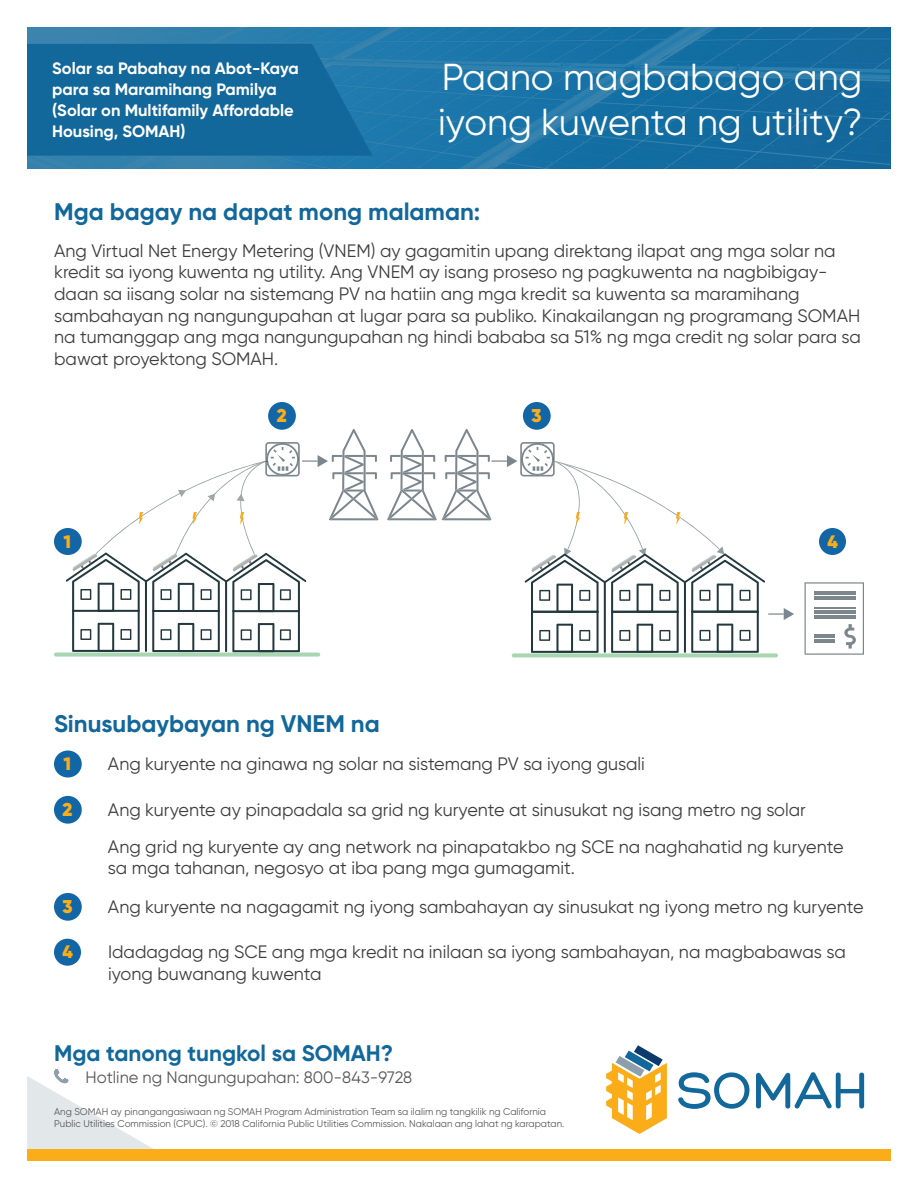
<style>
.page{position:relative;width:918px;height:1188px;background:#fff}
.page>*{position:absolute;margin:0;border:0;box-sizing:border-box;transform-origin:0 0}
.t1{font:37.5px/45px "Gilroy";color:#fff}
.t2{font:700 24px "Gilroy";color:#12679b}
.t3{font:700 22.5px "Gilroy";color:#12679b}
.t4{font:900 18.6px "Gilroy";color:#faad19}
.t5{font:18px/21.6px "Gilroy";color:#3e3e3f}
.t6{font:900 18px "Gilroy";color:#faad19}
.t7{font:700 16.5px/21px "Gilroy";color:#fff}
.t8{font:16.5px "Gilroy";color:#57585a}
.t9{font:9.75px/12px "Gilroy";color:#57585a}
</style>
<div class="page">
<div style="left:54px;top:751px;width:28px;height:27px;background:#1266a6;border-radius:50%"></div>
<div style="left:54px;top:796px;width:28px;height:28px;background:#1266a6;border-radius:50%"></div>
<div style="left:54px;top:893px;width:28px;height:28px;background:#1266a6;border-radius:50%"></div>
<div style="left:54px;top:939px;width:27px;height:27px;background:#1266a6;border-radius:50%"></div>
<div style="left:54px;top:528px;width:28px;height:27px;background:#1266a6;border-radius:50%"></div>
<div style="left:268px;top:402px;width:28px;height:28px;background:#1266a6;border-radius:50%"></div>
<div style="left:523px;top:402px;width:28px;height:28px;background:#1266a6;border-radius:50%"></div>
<div style="left:819px;top:528px;width:27px;height:27px;background:#1266a6;border-radius:50%"></div>
<svg style="left:805px;top:582px;width:59px;height:73px"></svg>
<hr style="left:814px;top:615px;width:41px;height:1px;background:#7c878d">
<hr style="left:814px;top:618px;width:41px;height:1px;background:#7c878d">
<hr style="left:814px;top:610px;width:41px;height:1px;background:#7c878d">
<hr style="left:814px;top:613px;width:41px;height:1px;background:#7c878d">
<hr style="left:814px;top:596px;width:41px;height:2px;background:#7c878d">
<hr style="left:814px;top:599px;width:41px;height:1px;background:#7c878d">
<hr style="left:814px;top:591px;width:41px;height:1px;background:#7c878d">
<hr style="left:814px;top:594px;width:41px;height:1px;background:#7c878d">
<hr style="left:814px;top:607px;width:41px;height:1px;background:#7c878d">
<svg style="left:54px;top:653px;width:266px;height:4px"></svg>
<svg style="left:512px;top:653px;width:266px;height:4px"></svg>
<svg style="left:66px;top:429px;width:312px;height:223px"></svg>
<svg style="left:387px;top:429px;width:407px;height:224px"></svg>
<svg style="left:678px;top:1072px;width:71px;height:37px"></svg>
<svg style="left:756px;top:1072px;width:108px;height:37px"></svg>
<svg style="left:606px;top:1045px;width:61px;height:89px"></svg>
<div style="left:27px;top:1150px;width:864px;height:11px;background:#faad19"></div>
<svg style="left:27px;top:1069px;width:146px;height:81px"></svg>
<img style="left:27px;top:27px;width:863px;height:142px">
<svg style="left:27px;top:44px;width:346px;height:112px;background:#13689c"></svg>
<p class="t7" style="left:52px;top:58px;width:248px">Solar sa Pabahay na Abot-Kaya para sa Maramihang Pamilya (Solar on Multifamily Affordable<br>Housing, SOMAH)</p>
<h1 class="t1" style="left:438px;top:54px;width:426px">Paano magbabago ang iyong kuwenta ng utility?</h1>
<h2 class="t2" style="left:54px;top:197px;width:428px">Mga bagay na dapat mong malaman:</h2>
<p class="t5" style="left:54px;top:240px;width:808px">Ang Virtual Net Energy Metering (VNEM) ay gagamitin upang direktang ilapat ang mga solar na kredit sa iyong kuwenta ng utility. Ang VNEM ay isang proseso ng pagkuwenta na nagbibigay&shy;daan sa iisang solar na sistemang PV na hatiin ang mga kredit sa kuwenta sa maramihang sambahayan ng nangungupahan at lugar para sa publiko. Kinakailangan ng programang SOMAH na tumanggap ang mga nangungupahan ng hindi bababa sa 51% ng mga credit ng solar para sa bawat proyektong SOMAH.</p>
<p class="t6" style="left:64px;top:530px;width:9px">1</p>
<p class="t4" style="left:277px;top:404px;width:11px">2</p>
<p class="t4" style="left:532px;top:404px;width:12px">3</p>
<p class="t6" style="left:827px;top:530px;width:12px">4</p>
<h2 class="t2" style="left:54px;top:709px;width:327px">Sinusubaybayan ng VNEM na</h2>
<p class="t6" style="left:64px;top:752px;width:9px">1</p>
<p class="t5" style="left:108px;top:753px;width:538px">Ang kuryente na ginawa ng solar na sistemang PV sa iyong gusali</p>
<p class="t4" style="left:63px;top:798px;width:11px">2</p>
<p class="t5" style="left:108px;top:791px;width:737px;line-height:36.6px">Ang kuryente ay pinapadala sa grid ng kuryente at sinusukat ng isang metro ng solar<br>Ang grid ng kuryente ay ang network na pinapatakbo ng SCE na naghahatid ng kuryente</p>
<p class="t5" style="left:108px;top:857px;width:469px">sa mga tahanan, negosyo at iba pang mga gumagamit.</p>
<p class="t4" style="left:63px;top:895px;width:12px">3</p>
<p class="t5" style="left:108px;top:895px;width:757px">Ang kuryente na nagagamit ng iyong sambahayan ay sinusukat ng iyong metro ng kuryente</p>
<p class="t6" style="left:62px;top:941px;width:12px">4</p>
<p class="t5" style="left:108px;top:941px;width:739px">Idadagdag ng SCE ang mga kredit na inilaan sa iyong sambahayan, na magbabawas sa iyong buwanang kuwenta</p>
<p class="t3" style="left:54px;top:1039px;width:341px">Mga tanong tungkol sa SOMAH?</p>
<p class="t8" style="left:86px;top:1067px;width:328px">Hotline ng Nangungupahan: 800-843-9728</p>
<p class="t9" style="left:54px;top:1105px;width:512px">Ang SOMAH ay pinangangasiwaan ng SOMAH Program Administration Team sa ilalim ng tangkilik ng California<br>Public Utilities Commission (CPUC). © 2018 California Public Utilities Commission. Nakalaan ang lahat ng karapatan.</p>
</div>
